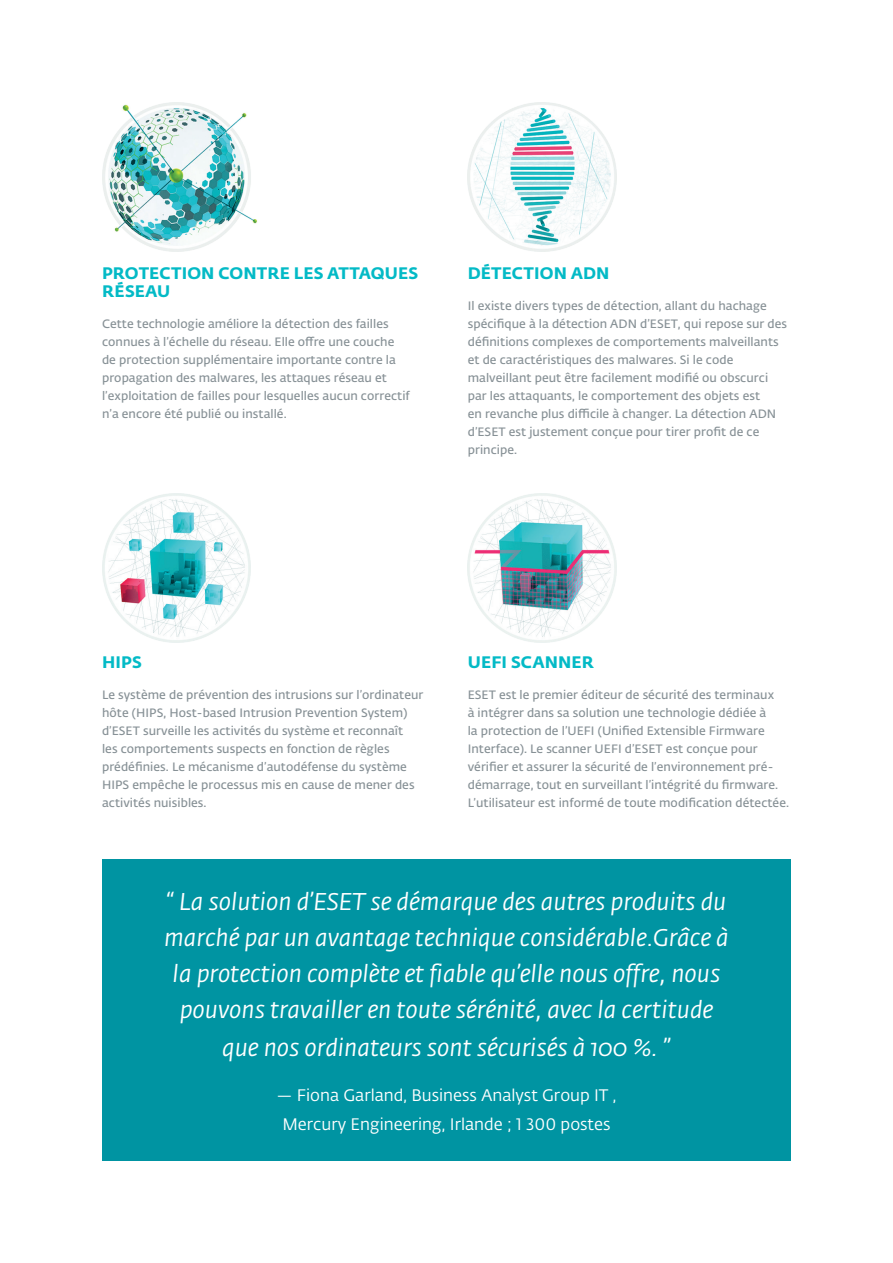
<style>
.page{position:relative;width:893px;height:1263px;background:#fff}
.page>*{position:absolute;margin:0;border:0;box-sizing:border-box;transform-origin:0 0}
.t1{font:italic 24px/36.3px "Fedra Sans Alt Pro";color:#fff;text-align:center}
.t2{font:16.5px/28.5px "Fedra Sans Alt Pro Book LF";color:#fff;text-align:center}
.Headline_3{font:16.5px/18px "Fedra Sans Alt Pro Bold LF";letter-spacing:.01em;color:#03bac6}
.t3{font:12px/18px "Fedra Sans Alt Pro Demi LF";letter-spacing:.005em;color:#879196}
</style>
<div class="page">
<img style="left:102px;top:494px;width:149px;height:149px">
<img style="left:468px;top:494px;width:149px;height:149px">
<img style="left:102px;top:102px;width:156px;height:149px">
<img style="left:468px;top:102px;width:149px;height:149px">
<div style="left:102px;top:860px;width:689px;height:301px;background:#0094a2"></div>
<p class="Headline_3" style="left:102px;top:263px;width:318px">PROTECTION CONTRE LES ATTAQUES<br>RÉSEAU</p>
<p class="t3" style="left:102px;top:314px;width:309px">Cette technologie améliore la détection des failles connues à l’échelle du réseau. Elle offre une couche de protection supplémentaire importante contre la propagation des malwares, les attaques réseau et l’exploitation de failles pour lesquelles aucun correctif n’a encore été publié ou installé.</p>
<p class="Headline_3" style="left:468px;top:263px;width:143px">DÉTECTION ADN</p>
<p class="t3" style="left:468px;top:296px;width:321px">Il existe divers types de détection, allant du hachage spécifique à la détection ADN d’ESET, qui repose sur des définitions complexes de comportements malveillants et de caractéristiques des malwares. Si le code malveillant peut être facilement modifié ou obscurci par les attaquants, le comportement des objets est<br>en revanche plus difficile à changer. La détection ADN d’ESET est justement conçue pour tirer profit de ce principe.</p>
<p class="Headline_3" style="left:102px;top:652px;width:41px">HIPS</p>
<p class="t3" style="left:102px;top:685px;width:323px">Le système de prévention des intrusions sur l’ordinateur hôte (HIPS, Host-based Intrusion Prevention System) d’ESET surveille les activités du système et reconnaît<br>les comportements suspects en fonction de règles prédéfinies. Le mécanisme d’autodéfense du système HIPS empêche le processus mis en cause de mener des activités nuisibles.</p>
<p class="Headline_3" style="left:468px;top:652px;width:128px">UEFI SCANNER</p>
<p class="t3" style="left:468px;top:685px;width:323px">ESET est le premier éditeur de sécurité des terminaux<br>à intégrer dans sa solution une technologie dédiée à<br>la protection de l’UEFI (Unified Extensible Firmware Interface). Le scanner UEFI d’ESET est conçue pour vérifier et assurer la sécurité de l’environnement pré&shy;démarrage, tout en surveillant l’intégrité du firmware.<br>L’utilisateur est informé de toute modification détectée.</p>
<p class="t1" style="left:164px;top:883px;width:566px">“ La solution d’ESET se démarque des autres produits du marché par un avantage technique considérable.Grâce à la protection complète et fiable qu’elle nous offre, nous pouvons travailler en toute sérénité, avec la certitude que nos ordinateurs sont sécurisés à 100 %. ”</p>
<p class="t2" style="left:276px;top:1080px;width:342px">— Fiona Garland, Business Analyst Group IT ,<br>Mercury Engineering, Irlande ; 1 300 postes</p>
</div>
